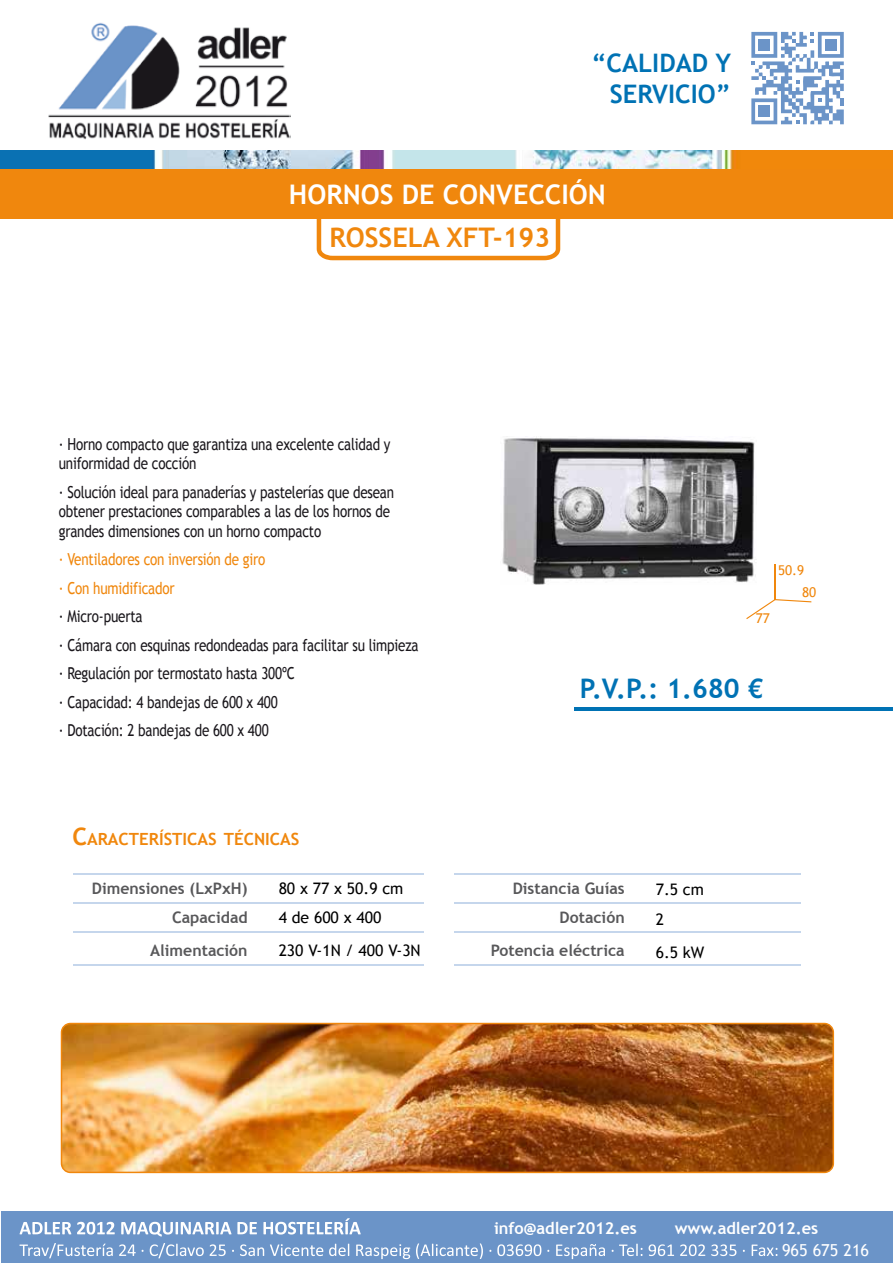
<style>
.page{position:relative;width:893px;height:1263px;background:#fff}
.page>*{position:absolute;margin:0;border:0;box-sizing:border-box;transform-origin:0 0}
.t1{font:700 27px "Trebuchet MS";color:#fff}
.t2{font:700 27px "Trebuchet MS";color:#f0870d}
.t3{font:700 27px "Trebuchet MS";color:#0072b4}
.t4{font:700 25.5px/30.6px "Trebuchet MS";color:#0072b4;text-align:right}
.t5{font:700 16.8px "Trebuchet MS";color:#f0870d}
.t6{font:16.5px/28.5px "Trebuchet MS";letter-spacing:-.015em;color:#1a171c;scale:.81 1}
.t7{font:16.5px/28.5px "Trebuchet MS";letter-spacing:-.015em;color:#f0870d;scale:.81 1}
.t8{font:700 16.5px "Trebuchet MS";color:#fff}
.t9{font:16.5px "Trebuchet MS";color:#fff}
.t10{font:700 15.9px/29.1px "Trebuchet MS";color:#58585a;text-align:right}
.t11{font:15.9px/29.1px "Trebuchet MS";color:#000}
.t12{font:13.5px "Trebuchet MS";color:#f0870d}
.s1{font-size:24px}
</style>
<div class="page">
<svg style="left:317px;top:218px;width:243px;height:42px"></svg>
<div style="left:0;top:169px;width:893px;height:49px;background:#f0870d"></div>
<img style="left:1px;top:151px;width:892px;height:18px">
<hr style="left:774px;top:564px;width:2px;height:36px;background:#f0870d">
<svg style="left:746px;top:599px;width:65px;height:20px"></svg>
<div style="left:1px;top:1212px;width:892px;height:51px;background:#6b94c8"></div>
<svg style="left:20px;top:1222px;width:51px;height:12px"></svg>
<svg style="left:77px;top:1222px;width:38px;height:12px"></svg>
<svg style="left:121px;top:1222px;width:110px;height:14px"></svg>
<svg style="left:237px;top:1222px;width:20px;height:12px"></svg>
<svg style="left:263px;top:1218px;width:98px;height:16px"></svg>
<svg style="left:19px;top:1243px;width:94px;height:15px"></svg>
<svg style="left:119px;top:1244px;width:17px;height:12px"></svg>
<svg style="left:150px;top:1243px;width:54px;height:15px"></svg>
<svg style="left:210px;top:1244px;width:16px;height:12px"></svg>
<svg style="left:240px;top:1244px;width:24px;height:12px"></svg>
<svg style="left:270px;top:1244px;width:53px;height:12px"></svg>
<svg style="left:329px;top:1244px;width:20px;height:12px"></svg>
<svg style="left:356px;top:1244px;width:54px;height:15px"></svg>
<svg style="left:416px;top:1243px;width:67px;height:16px"></svg>
<svg style="left:497px;top:1244px;width:44px;height:12px"></svg>
<svg style="left:556px;top:1244px;width:49px;height:15px"></svg>
<svg style="left:612px;top:1244px;width:30px;height:12px"></svg>
<svg style="left:649px;top:1244px;width:25px;height:12px"></svg>
<svg style="left:680px;top:1244px;width:25px;height:12px"></svg>
<svg style="left:711px;top:1244px;width:25px;height:12px"></svg>
<svg style="left:752px;top:1244px;width:25px;height:12px"></svg>
<img style="left:48px;top:22px;width:243px;height:118px">
<svg style="left:751px;top:32px;width:93px;height:92px"></svg>
<hr style="left:574px;top:707px;width:319px;height:3px;background:#0072b4">
<hr style="left:73px;top:903px;width:351px;height:1px;background:#c5d6ec">
<hr style="left:73px;top:932px;width:351px;height:1px;background:#c5d6ec">
<hr style="left:73px;top:873px;width:351px;height:2px;background:#c5d6ec">
<hr style="left:454px;top:903px;width:347px;height:1px;background:#c5d6ec">
<hr style="left:454px;top:932px;width:347px;height:1px;background:#c5d6ec">
<hr style="left:73px;top:965px;width:351px;height:1px;background:#c5d6ec">
<hr style="left:454px;top:965px;width:347px;height:1px;background:#c5d6ec">
<hr style="left:454px;top:873px;width:347px;height:2px;background:#c5d6ec">
<img style="left:502px;top:438px;width:255px;height:146px">
<img style="left:61px;top:1023px;width:773px;height:150px">
<h2 class="t4" style="left:591px;top:48px;width:141px">“CALIDAD Y<br>SERVICIO”</h2>
<h1 class="t1" style="left:289px;top:177px;width:318px">HORNOS DE CONVECCIÓN</h1>
<h1 class="t2" style="left:329px;top:221px;width:222px">ROSSELA XFT-193</h1>
<p class="t6" style="left:59px;top:434px;width:411px;line-height:19.5px">· Horno compacto que garantiza una excelente calidad y uniformidad de cocción</p>
<p class="t6" style="left:59px;top:482px;width:416px;line-height:19.5px">· Solución ideal para panaderías y pastelerías que desean obtener prestaciones comparables a las de los hornos de grandes dimensiones con un horno compacto</p>
<p class="t7" style="left:59px;top:545px;width:257px">· Ventiladores con inversión de giro · Con humidificador</p>
<p class="t6" style="left:59px;top:602px;width:446px">· Micro-puerta<br>· Cámara con esquinas redondeadas para facilitar su limpieza · Regulación por termostato hasta 300ºC<br>· Capacidad: 4 bandejas de 600 x 400<br>· Dotación: 2 bandejas de 600 x 400</p>
<p class="t12" style="left:756px;top:610px;width:16px">77</p>
<p class="t12" style="left:778px;top:562px;width:28px">50.9</p>
<p class="t12" style="left:802px;top:585px;width:16px">80</p>
<h1 class="t3" style="left:580px;top:671px;width:185px">P.V.P.: 1.680 €</h1>
<p class="t5" style="left:72px;top:828px;width:229px"><span class="s1">C</span>ARACTERÍSTICAS TÉCNICAS</p>
<p class="t10" style="left:92px;top:874px;width:157px">Dimensiones (LxPxH)<br>Capacidad</p>
<p class="t11" style="left:279px;top:874px;width:126px">80 x 77 x 50.9 cm<br>4 de 600 x 400</p>
<p class="t10" style="left:513px;top:874px;width:113px">Distancia Guías<br>Dotación</p>
<p class="t11" style="left:656px;top:875px;width:50px">7.5 cm<br>2</p>
<p class="t10" style="left:150px;top:936px;width:99px">Alimentación</p>
<p class="t11" style="left:279px;top:936px;width:144px">230 V-1N / 400 V-3N</p>
<p class="t10" style="left:491px;top:936px;width:135px">Potencia eléctrica</p>
<p class="t11" style="left:656px;top:937px;width:50px">6.5 kW</p>
<p class="t8" style="left:494px;top:1217px;width:144px">info@adler2012.es</p>
<p class="t8" style="left:675px;top:1217px;width:145px">www.adler2012.es</p>
<p class="t9" style="left:782px;top:1240px;width:89px">965 675 216</p>
</div>
